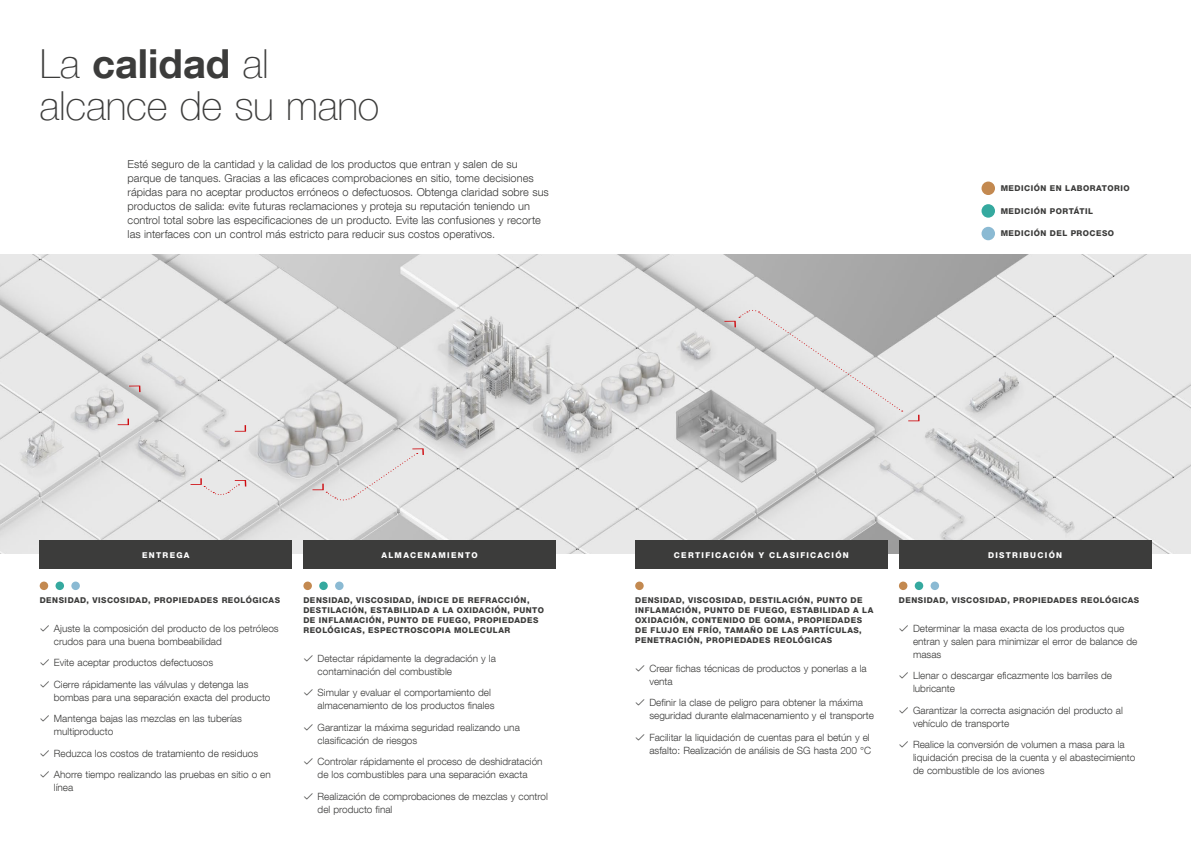
<style>
.page{position:relative;width:1191px;height:842px;background:#fff}
.page>*{position:absolute;margin:0;border:0;box-sizing:border-box;transform-origin:0 0}
.t1{font:100 40px/42px "Helvetica Neue LT Com";letter-spacing:-.01em;color:#3c3c3b}
.t2{font:300 11px/14px "Helvetica Neue LT Com";letter-spacing:.005em;color:#3c3c3b}
.t3{font:300 10px/13px "Helvetica Neue LT Com";color:#3c3c3b}
.t4{font:800 8px/10px "Helvetica Neue LT Com";letter-spacing:.06em;color:#3c3c3b}
.t5{font:800 8px "Helvetica Neue LT Com";letter-spacing:.16em;color:#fff}
.s1{font-weight:700}
</style>
<div class="page">
<img style="left:0;top:254px;width:1191px;height:300px">
<svg style="left:129px;top:386px;width:12px;height:6px"></svg>
<svg style="left:118px;top:419px;width:11px;height:6px"></svg>
<svg style="left:235px;top:425px;width:11px;height:7px"></svg>
<svg style="left:724px;top:310px;width:178px;height:102px;background:#d8d8d8"></svg>
<svg style="left:908px;top:415px;width:11px;height:6px"></svg>
<div style="left:40px;top:581px;width:8px;height:9px;background:#c38950;border-radius:50%"></div>
<div style="left:56px;top:581px;width:8px;height:9px;background:#35a99f;border-radius:50%"></div>
<div style="left:71px;top:581px;width:9px;height:9px;background:#8bbad3;border-radius:50%"></div>
<div style="left:303px;top:581px;width:9px;height:9px;background:#c38950;border-radius:50%"></div>
<svg style="left:319px;top:581px;width:9px;height:9px"></svg>
<div style="left:335px;top:581px;width:8px;height:9px;background:#8bbad3;border-radius:50%"></div>
<div style="left:635px;top:581px;width:8px;height:9px;background:#c38950;border-radius:50%"></div>
<div style="left:899px;top:581px;width:8px;height:9px;background:#c38950;border-radius:50%"></div>
<div style="left:914px;top:581px;width:9px;height:9px;background:#35a99f;border-radius:50%"></div>
<div style="left:930px;top:581px;width:9px;height:9px;background:#8bbad3;border-radius:50%"></div>
<div style="left:981px;top:182px;width:14px;height:13px;background:#c38950;border-radius:50%"></div>
<div style="left:981px;top:204px;width:14px;height:14px;background:#35a99f;border-radius:50%"></div>
<div style="left:981px;top:227px;width:14px;height:13px;background:#8bbad3;border-radius:50%"></div>
<div style="left:40px;top:541px;width:252px;height:28px;background:#3c3c3b"></div>
<div style="left:635px;top:541px;width:252px;height:28px;background:#3c3c3b"></div>
<div style="left:303px;top:541px;width:253px;height:28px;background:#3c3c3b"></div>
<div style="left:899px;top:541px;width:252px;height:28px;background:#3c3c3b"></div>
<svg style="left:190px;top:478px;width:56px;height:17px"></svg>
<svg style="left:312px;top:448px;width:112px;height:53px;background:#dfdddd"></svg>
<h1 class="t1" style="left:40px;top:43px;width:341px">La <span class="s1">calidad</span> al alcance de su mano</h1>
<p class="t2" style="left:128px;top:157px;width:423px">Esté seguro de la cantidad y la calidad de los productos que entran y salen de su parque de tanques. Gracias a las eficaces comprobaciones en sitio, tome decisiones rápidas para no aceptar productos erróneos o defectuosos. Obtenga claridad sobre sus productos de salida: evite futuras reclamaciones y proteja su reputación teniendo un control total sobre las especificaciones de un producto. Evite las confusiones y recorte las interfaces con un control más estricto para reducir sus costos operativos.</p>
<p class="t4" style="left:1000px;top:183px;width:131px">MEDICIÓN EN LABORATORIO</p>
<p class="t4" style="left:1000px;top:206px;width:94px">MEDICIÓN PORTÁTIL</p>
<p class="t4" style="left:1000px;top:229px;width:115px">MEDICIÓN DEL PROCESO</p>
<p class="t5" style="left:142px;top:550px;width:49px">ENTREGA</p>
<p class="t5" style="left:381px;top:550px;width:97px">ALMACENAMIENTO</p>
<p class="t5" style="left:674px;top:550px;width:176px">CERTIFICACIÓN Y CLASIFICACIÓN</p>
<p class="t5" style="left:988px;top:550px;width:76px">DISTRIBUCIÓN</p>
<p class="t4" style="left:40px;top:595px;width:242px">DENSIDAD, VISCOSIDAD, PROPIEDADES REOLÓGICAS</p>
<p class="t3" style="left:54px;top:621px;width:226px">Ajuste la composición del producto de los petróleos crudos para una buena bombeabilidad</p>
<p class="t3" style="left:54px;top:651px;width:196px;line-height:21.5px">Evite aceptar productos defectuosos<br>Cierre rápidamente las válvulas y detenga las</p>
<p class="t3" style="left:54px;top:686px;width:218px;line-height:21.5px">bombas para una separación exacta del producto<br>Mantenga bajas las mezclas en las tuberías</p>
<p class="t3" style="left:54px;top:720px;width:218px;line-height:21.5px">multiproducto<br>Reduzca los costos de tratamiento de residuos<br>Ahorre tiempo realizando las pruebas en sitio o en</p>
<p class="t3" style="left:54px;top:781px;width:21px">línea</p>
<p class="t4" style="left:303px;top:595px;width:242px">DENSIDAD, VISCOSIDAD, ÍNDICE DE REFRACCIÓN, DESTILACIÓN, ESTABILIDAD A LA OXIDACIÓN, PUNTO DE INFLAMACIÓN, PUNTO DE FUEGO, PROPIEDADES REOLÓGICAS, ESPECTROSCOPIA MOLECULAR</p>
<p class="t3" style="left:317px;top:651px;width:180px">Detectar rápidamente la degradación y la contaminación del combustible</p>
<p class="t3" style="left:317px;top:686px;width:178px">Simular y evaluar el comportamiento del almacenamiento de los productos finales</p>
<p class="t3" style="left:317px;top:720px;width:204px">Garantizar la máxima seguridad realizando una clasificación de riesgos</p>
<p class="t3" style="left:317px;top:755px;width:226px">Controlar rápidamente el proceso de deshidratación de los combustibles para una separación exacta</p>
<p class="t3" style="left:317px;top:789px;width:232px">Realización de comprobaciones de mezclas y control del producto final</p>
<p class="t4" style="left:635px;top:595px;width:240px">DENSIDAD, VISCOSIDAD, DESTILACIÓN, PUNTO DE INFLAMACIÓN, PUNTO DE FUEGO, ESTABILIDAD A LA OXIDACIÓN, CONTENIDO DE GOMA, PROPIEDADES DE FLUJO EN FRÍO, TAMAÑO DE LAS PARTÍCULAS, PENETRACIÓN, PROPIEDADES REOLÓGICAS</p>
<p class="t3" style="left:649px;top:661px;width:219px">Crear fichas técnicas de productos y ponerlas a la venta</p>
<p class="t3" style="left:649px;top:696px;width:226px">Definir la clase de peligro para obtener la máxima seguridad durante elalmacenamiento y el transporte</p>
<p class="t3" style="left:649px;top:730px;width:223px">Facilitar la liquidación de cuentas para el betún y el asfalto: Realización de análisis de SG hasta 200 °C</p>
<p class="t4" style="left:899px;top:595px;width:242px">DENSIDAD, VISCOSIDAD, PROPIEDADES REOLÓGICAS</p>
<p class="t3" style="left:913px;top:621px;width:226px">Determinar la masa exacta de los productos que entran y salen para minimizar el error de balance de masas</p>
<p class="t3" style="left:913px;top:669px;width:200px">Llenar o descargar eficazmente los barriles de lubricante</p>
<p class="t3" style="left:913px;top:703px;width:211px">Garantizar la correcta asignación del producto al vehículo de transporte</p>
<p class="t3" style="left:913px;top:738px;width:224px">Realice la conversión de volumen a masa para la liquidación precisa de la cuenta y el abastecimiento de combustible de los aviones</p>
</div>
